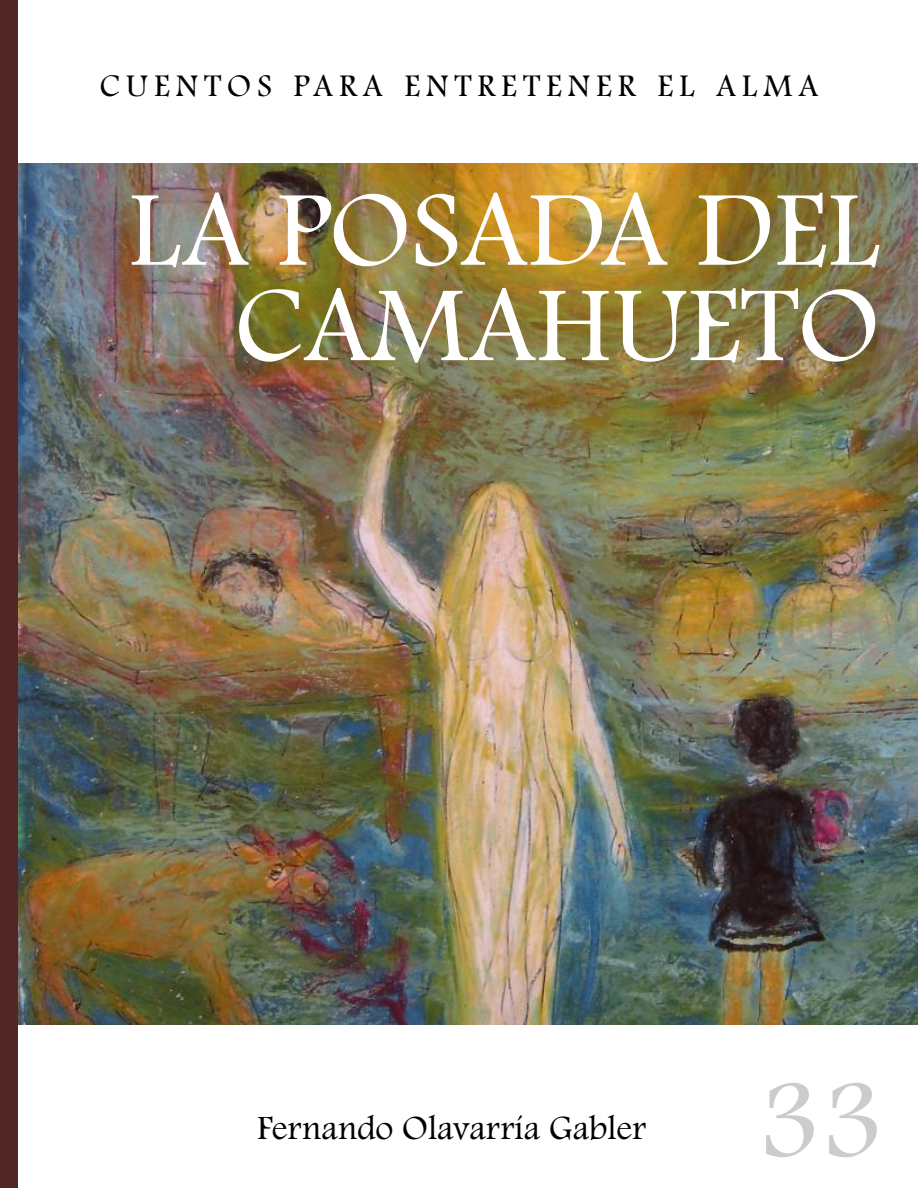
<style>
.page{position:relative;width:918px;height:1188px;background:#fff}
.page>*{position:absolute;margin:0;border:0;box-sizing:border-box;transform-origin:0 0}
.t1{font:114.15px "Footlight MT Light";color:#ccc}
.t2{font:111px/95.4px "Footlight MT Light";color:#fff;text-align:right}
.t3{font:35.25px "Footlight MT Light";color:#000}
.t4{font:32.85px "Footlight MT Light";letter-spacing:.185em;color:#000}
</style>
<div class="page">
<img style="left:17px;top:164px;width:901px;height:860px">
<div style="left:0;top:0;width:17px;height:1188px;background:#522626"></div>
<p class="t4" style="left:100px;top:73px;width:720px">CUENTOS PARA ENTRETENER EL ALMA</p>
<h2 class="t2" style="left:128px;top:191px;width:753px">LA POSADA DEL<br>CAMAHUETO</h2>
<p class="t3" style="left:257px;top:1115px;width:391px">Fernando Olavarría Gabler</p>
<h1 class="t1" style="left:757px;top:1077px;width:128px">33</h1>
</div>
